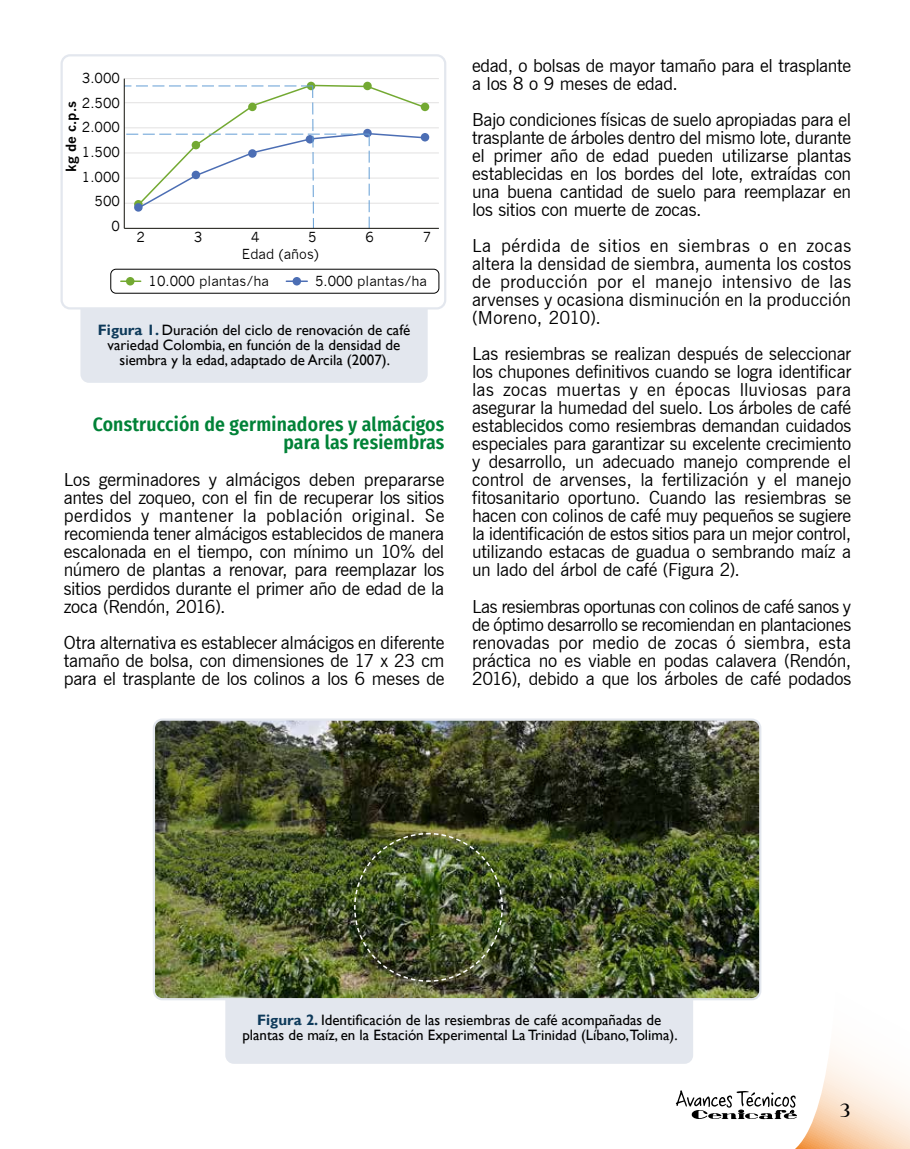
<style>
.page{position:relative;width:910px;height:1149px;background:#fff}
.page>*{position:absolute;margin:0;border:0;box-sizing:border-box;transform-origin:0 0}
.t1{font:600 19.5px/18px "Fira Sans Condensed";letter-spacing:.01em;color:#008237;text-align:right}
.t2{font:18px/18px "News Gothic BT";letter-spacing:-.015em;color:#000;text-align:justify}
.t3{font:18px "Aubrey";color:#000}
.t4{font:15px/15px "Gill Sans";color:#000;text-align:center}
.t5{font:13.5px/27px "News Gothic";color:#000}
.t6{font:700 13.5px "News Gothic";color:#000}
.s1{font-weight:700;color:#0e3a5a}
</style>
<div class="page">
<svg style="left:796px;top:1050px;width:114px;height:98px"></svg>
<svg style="left:676px;top:1089px;width:121px;height:30px"></svg>
<div style="left:80px;top:299px;width:348px;height:83px;background:#e3e7ee;border-radius:9px"></div>
<div style="left:62px;top:55px;width:383px;height:253px;background:#fff;border-radius:9px"></div>
<hr style="left:124px;top:203px;width:315px;height:1px;background:#e2e1e1">
<hr style="left:124px;top:178px;width:315px;height:1px;background:#e2e1e1">
<hr style="left:124px;top:152px;width:315px;height:1px;background:#e2e1e1">
<hr style="left:124px;top:127px;width:315px;height:1px;background:#e2e1e1">
<hr style="left:124px;top:102px;width:315px;height:1px;background:#e2e1e1">
<hr style="left:124px;top:78px;width:315px;height:1px;background:#e2e1e1">
<div style="left:307px;top:82px;width:8px;height:8px;background:#73a932;border-radius:50%"></div>
<svg style="left:363px;top:82px;width:9px;height:8px"></svg>
<div style="left:421px;top:103px;width:8px;height:8px;background:#73a932;border-radius:50%"></div>
<div style="left:421px;top:133px;width:8px;height:8px;background:#4c6eb4;border-radius:50%"></div>
<hr style="left:121px;top:280px;width:20px;height:2px;background:#73a932">
<div style="left:126px;top:277px;width:8px;height:8px;background:#73a932;border-radius:50%"></div>
<hr style="left:286px;top:280px;width:21px;height:2px;background:#4c6eb4">
<div style="left:293px;top:277px;width:8px;height:8px;background:#4c6eb4;border-radius:50%"></div>
<svg style="left:125px;top:84px;width:302px;height:144px"></svg>
<hr style="left:124px;top:79px;width:1px;height:149px;background:#12110b">
<hr style="left:124px;top:228px;width:315px;height:1px;background:#12110b">
<div style="left:110px;top:269px;width:329px;height:24px;border:1px solid #000;border-radius:5px"></div>
<div style="left:60px;top:54px;width:386px;height:255px;border:2px solid #e3e7ee;border-radius:9px"></div>
<div style="left:225px;top:981px;width:468px;height:82px;background:#e3e7ee;border-radius:9px"></div>
<img style="left:154px;top:721px;width:606px;height:277px">
<div style="left:153px;top:718px;width:608px;height:281px;border:2px solid #e3e7ee;border-radius:9px"></div>
<img style="left:353px;top:831px;width:151px;height:151px">
<p class="t5" style="left:82px;top:65px;width:39px">3.000</p>
<p class="t5" style="left:82px;top:89px;width:39px">2.500</p>
<p class="t6" style="left:63px;top:172px;width:73px;rotate:-90deg">kg de c.p.s</p>
<p class="t5" style="left:82px;top:114px;width:39px">2.000</p>
<p class="t5" style="left:82px;top:139px;width:39px">1.500</p>
<p class="t5" style="left:82px;top:163px;width:39px">1.000</p>
<p class="t5" style="left:95px;top:188px;width:27px">500</p>
<p class="t5" style="left:111px;top:212px;width:10px">0</p>
<p class="t5" style="left:137px;top:224px;width:10px">2</p>
<p class="t5" style="left:194px;top:224px;width:10px">3</p>
<p class="t5" style="left:251px;top:224px;width:10px">4</p>
<p class="t5" style="left:308px;top:224px;width:10px">5</p>
<p class="t5" style="left:365px;top:224px;width:10px">6</p>
<p class="t5" style="left:423px;top:224px;width:10px">7</p>
<p class="t5" style="left:149px;top:240px;width:172px;text-indent:93px">Edad (años)<br>10.000 plantas/ha</p>
<p class="t5" style="left:315px;top:267px;width:114px">5.000 plantas/ha</p>
<p class="t4" style="left:98px;top:323px;width:314px"><span class="s1">Figura 1.</span> Duración del ciclo de renovación de café variedad Colombia, en función de la densidad de siembra y la edad, adaptado de Arcila (2007).</p>
<p class="t1" style="left:93px;top:414px;width:353px">Construcción de germinadores y almácigos para las resiembras</p>
<p class="t2" style="left:64px;top:470px;width:382px">Los germinadores y almácigos deben prepararse antes del zoqueo, con el fin de recuperar los sitios perdidos y mantener la población original. Se recomienda tener almácigos establecidos de manera escalonada en el tiempo, con mínimo un 10% del número de plantas a renovar, para reemplazar los sitios perdidos durante el primer año de edad de la zoca (Rendón, 2016).</p>
<p class="t2" style="left:64px;top:632px;width:382px">Otra alternativa es establecer almácigos en diferente tamaño de bolsa, con dimensiones de 17 x 23 cm para el trasplante de los colinos a los 6 meses de</p>
<p class="t2" style="left:472px;top:56px;width:381px">edad, o bolsas de mayor tamaño para el trasplante a los 8 o 9 meses de edad.</p>
<p class="t2" style="left:472px;top:110px;width:381px">Bajo condiciones físicas de suelo apropiadas para el trasplante de árboles dentro del mismo lote, durante el primer año de edad pueden utilizarse plantas establecidas en los bordes del lote, extraídas con una buena cantidad de suelo para reemplazar en los sitios con muerte de zocas.</p>
<p class="t2" style="left:472px;top:236px;width:381px">La pérdida de sitios en siembras o en zocas altera la densidad de siembra, aumenta los costos de producción por el manejo intensivo de las arvenses y ocasiona disminución en la producción (Moreno, 2010).</p>
<p class="t2" style="left:472px;top:344px;width:381px">Las resiembras se realizan después de seleccionar los chupones definitivos cuando se logra identificar las zocas muertas y en épocas lluviosas para asegurar la humedad del suelo. Los árboles de café establecidos como resiembras demandan cuidados especiales para garantizar su excelente crecimiento y desarrollo, un adecuado manejo comprende el control de arvenses, la fertilización y el manejo fitosanitario oportuno. Cuando las resiembras se hacen con colinos de café muy pequeños se sugiere la identificación de estos sitios para un mejor control, utilizando estacas de guadua o sembrando maíz a un lado del árbol de café (Figura 2).</p>
<p class="t2" style="left:472px;top:596px;width:381px">Las resiembras oportunas con colinos de café sanos y de óptimo desarrollo se recomiendan en plantaciones renovadas por medio de zocas ó siembra, esta práctica no es viable en podas calavera (Rendón, 2016), debido a que los árboles de café podados</p>
<p class="t4" style="left:242px;top:1011px;width:437px"><span class="s1">Figura 2.</span> Identificación de las resiembras de café acompañadas de plantas de maíz, en la Estación Experimental La Trinidad (Líbano,Tolima).</p>
<p class="t3" style="left:840px;top:1100px;width:11px">3</p>
</div>
